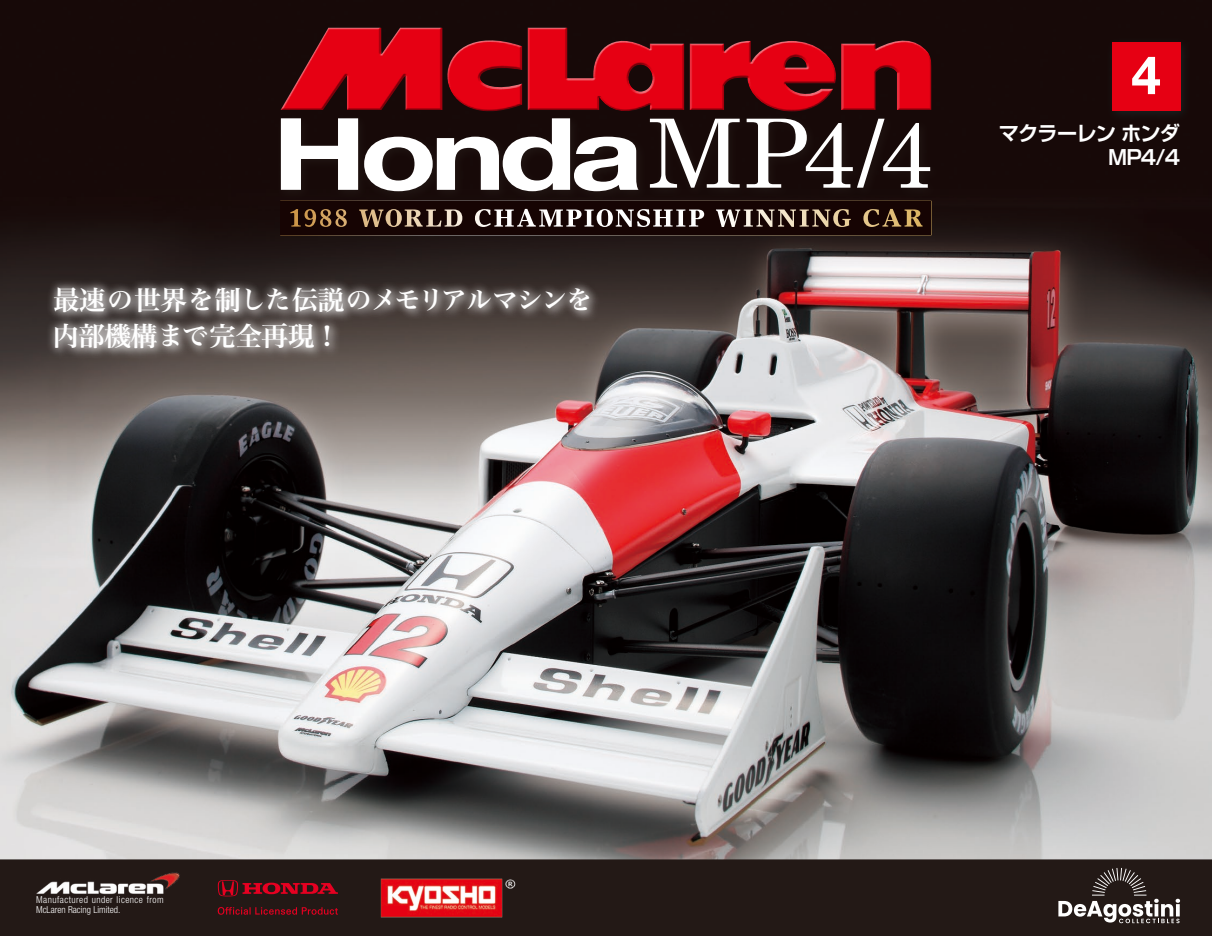
<style>
.page{position:relative;width:1212px;height:936px;background:#fff}
.page>*{position:absolute;margin:0;border:0;box-sizing:border-box;transform-origin:0 0}
.t1{font:700 53.1px "Helvetica Neue LT Std";color:#fff}
.t2{font:26.55px "Hira Min Pro N W6";letter-spacing:-.015em;color:#fff}
.t3{font:25.2px "Hira Min Pro N W6";letter-spacing:-.015em;color:#fff}
.t4{font:700 20.25px/23.4px "Shin Go Pro De";letter-spacing:-.04em;color:#fff;text-align:right}
.t5{font:300 condensed 9.6px/9.6px "Helvetica Neue LT Std";letter-spacing:.045em;color:#fff}
.s1{font-size:26.55px}
.s2{font-size:25.2px}
</style>
<div class="page">
<img style="left:0;top:0;width:1212px;height:859px">
<div style="left:0;top:859px;width:1212px;height:76px;background:#231916"></div>
<div style="left:1105px;top:36px;width:87px;height:87px;background:#1a2828;opacity:.75"></div>
<div style="left:1112px;top:43px;width:68px;height:68px;background:#e60013"></div>
<img style="left:357px;top:821px;width:174px;height:114px">
<img style="left:36px;top:869px;width:145px;height:26px">
<svg style="left:218px;top:906px;width:120px;height:8px"></svg>
<svg style="left:218px;top:879px;width:120px;height:17px"></svg>
<div style="left:645px;top:113px;width:296px;height:86px;background:#180b09"></div>
<div style="left:276px;top:113px;width:373px;height:89px;background:#231916;opacity:.75"></div>
<svg style="left:280px;top:26px;width:651px;height:165px"></svg>
<div style="left:280px;top:201px;width:651px;height:34px;background:#160403"></div>
<svg style="left:386px;top:209px;width:515px;height:18px"></svg>
<div style="left:49px;top:281px;width:552px;height:79px;background:#fff;opacity:.75"></div>
<div style="left:45px;top:278px;width:554px;height:79px;background:#fff;opacity:.5"></div>
<svg style="left:1058px;top:867px;width:122px;height:56px"></svg>
<h3 class="t3" style="left:53px;top:277px;width:541px"><span class="s1">最速</span>の<span class="s1">世界</span>を<span class="s1">制</span>した<span class="s1">伝説</span>のメモリアルマシンを</h3>
<h2 class="t2" style="left:53px;top:312px;width:289px">内部機構<span class="s2">まで</span>完全再現！</h2>
<p class="t5" style="left:36px;top:895px;width:129px">Manufactured under licence from<br>McLaren Racing Limited.</p>
<h1 class="t1" style="left:1131px;top:42px;width:31px">4</h1>
<h3 class="t4" style="left:999px;top:120px;width:183px">マクラーレン ホンダ<br>MP4/4</h3>
</div>
